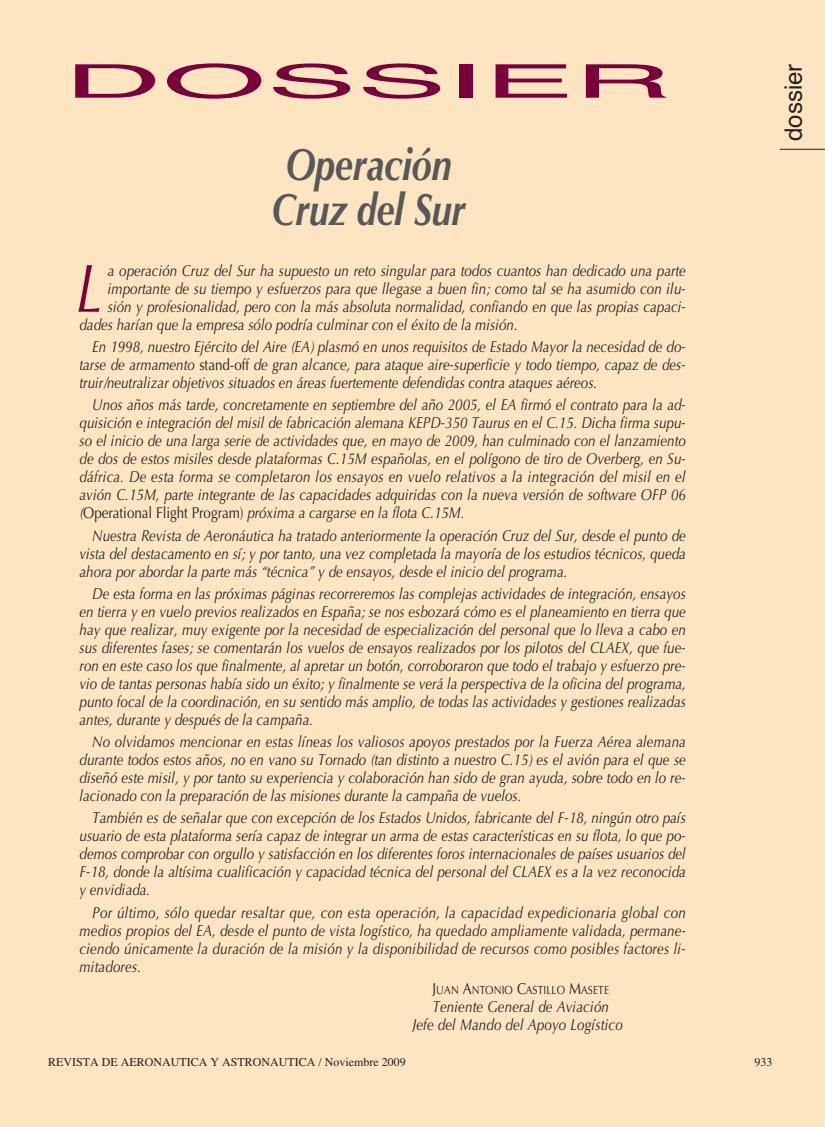
<style>
.page{position:relative;width:825px;height:1127px;background:#fee5c1}
.page>*{position:absolute;margin:0;border:0;box-sizing:border-box;transform-origin:0 0}
.t1{font:italic 68.55px "Optima";color:#7a003b;scale:.85 1}
.t2{font:46.5px "Helvetica";color:#7a003b;scale:2.9 1}
.t3{font:italic 700 45px/45px "Optima";letter-spacing:-.005em;color:#57585a;text-align:center;scale:.8 1}
.t4{font:24px "Helvetica";color:#231f20}
.t5{font:italic 15.75px/18px "Optima";color:#231f20;text-align:justify;scale:.85 1}
.t6{font:12px "Times";color:#231f20}
.t7{font:11.85px "Optima";letter-spacing:.015em;color:#231f20;scale:.85 1}
.s1{font-style:normal}
.s2{font-size:15.75px}
</style>
<div class="page">
<hr style="left:780px;top:149px;width:45px;height:1px;background:#231f20">
<p class="t2" style="left:64px;top:64px;width:211px">DOSSIER</p>
<p class="t3" style="left:272px;top:147px;width:244px">Operación<br>Cruz del Sur</p>
<p class="t4" style="left:784px;top:141px;width:79px;rotate:-90deg">dossier</p>
<p class="t1" style="left:75px;top:260px;width:32px">L</p>
<p class="t5" style="left:108px;top:263px;width:681px">a operación Cruz del Sur ha supuesto un reto singular para todos cuantos han dedicado una parte</p>
<p class="t5" style="left:108px;top:281px;width:681px">importante de su tiempo y esfuerzos para que llegase a buen fin; como tal se ha asumido con ilu-</p>
<p class="t5" style="left:108px;top:299px;width:681px">sión y profesionalidad, pero con la más absoluta normalidad, confiando en que las propias capaci-</p>
<p class="t5" style="left:80px;top:317px;width:517px">dades harían que la empresa sólo podría culminar con el éxito de la misión.</p>
<p class="t5" style="left:80px;top:339px;width:714px;text-indent:13px">En 1998, nuestro Ejército del Aire (EA) plasmó en unos requisitos de Estado Mayor la necesidad de do&shy;tarse de armamento <span class="s1">stand-off</span> de gran alcance, para ataque aire-superficie y todo tiempo, capaz de des&shy;truir/neutralizar objetivos situados en áreas fuertemente defendidas contra ataques aéreos.</p>
<p class="t5" style="left:80px;top:397px;width:715px;text-indent:13px">Unos años más tarde, concretamente en septiembre del año 2005, el EA firmó el contrato para la ad&shy;quisición e integración del misil de fabricación alemana KEPD-350 Taurus en el C.15. Dicha firma supu&shy;so el inicio de una larga serie de actividades que, en mayo de 2009, han culminado con el lanzamiento de dos de estos misiles desde plataformas C.15M españolas, en el polígono de tiro de Overberg, en Su&shy;dáfrica. De esta forma se completaron los ensayos en vuelo relativos a la integración del misil en el avión C.15M, parte integrante de las capacidades adquiridas con la nueva versión de software OFP 06 (<span class="s1">Operational Flight Program)</span> próxima a cargarse en la flota C.15M.</p>
<p class="t5" style="left:80px;top:528px;width:715px;text-indent:13px">Nuestra Revista de Aeronáutica ha tratado anteriormente la operación Cruz del Sur, desde el punto de vista del destacamento en sí; y por tanto, una vez completada la mayoría de los estudios técnicos, queda ahora por abordar la parte más “técnica” y de ensayos, desde el inicio del programa.</p>
<p class="t5" style="left:80px;top:586px;width:715px;text-indent:13px">De esta forma en las próximas páginas recorreremos las complejas actividades de integración, ensayos en tierra y en vuelo previos realizados en España; se nos esbozará cómo es el planeamiento en tierra que hay que realizar, muy exigente por la necesidad de especialización del personal que lo lleva a cabo en sus diferentes fases; se comentarán los vuelos de ensayos realizados por los pilotos del CLAEX, que fue&shy;ron en este caso los que finalmente, al apretar un botón, corroboraron que todo el trabajo y esfuerzo pre&shy;vio de tantas personas había sido un éxito; y finalmente se verá la perspectiva de la oficina del programa, punto focal de la coordinación, en su sentido más amplio, de todas las actividades y gestiones realizadas antes, durante y después de la campaña.</p>
<p class="t5" style="left:80px;top:734px;width:715px;text-indent:13px">No olvidamos mencionar en estas líneas los valiosos apoyos prestados por la Fuerza Aérea alemana durante todos estos años, no en vano su Tornado (tan distinto a nuestro C.15) es el avión para el que se diseñó este misil, y por tanto su experiencia y colaboración han sido de gran ayuda, sobre todo en lo re&shy;lacionado con la preparación de las misiones durante la campaña de vuelos.</p>
<p class="t5" style="left:80px;top:810px;width:715px;text-indent:13px">También es de señalar que con excepción de los Estados Unidos, fabricante del F-18, ningún otro país usuario de esta plataforma sería capaz de integrar un arma de estas características en su flota, lo que po&shy;demos comprobar con orgullo y satisfacción en los diferentes foros internacionales de países usuarios del F-18, donde la altísima cualificación y capacidad técnica del personal del CLAEX es a la vez reconocida y envidiada.</p>
<p class="t5" style="left:80px;top:905px;width:715px;text-indent:13px">Por último, sólo quedar resaltar que, con esta operación, la capacidad expedicionaria global con medios propios del EA, desde el punto de vista logístico, ha quedado ampliamente validada, permane&shy;ciendo únicamente la duración de la misión y la disponibilidad de recursos como posibles factores li&shy;mitadores.</p>
<p class="t7" style="left:432px;top:985px;width:209px"><span class="s2">J</span>UAN <span class="s2">A</span>NTONIO <span class="s2">C</span>ASTILLO <span class="s2">M</span>ASETE</p>
<p class="t5" style="left:413px;top:999px;width:249px;text-align:center">Teniente General de Aviación<br>Jefe del Mando del Apoyo Logístico</p>
<p class="t6" style="left:48px;top:1058px;width:359px">REVISTA DE AERONAUTICA Y ASTRONAUTICA / Noviembre 2009</p>
<p class="t6" style="left:754px;top:1058px;width:19px">933</p>
</div>
